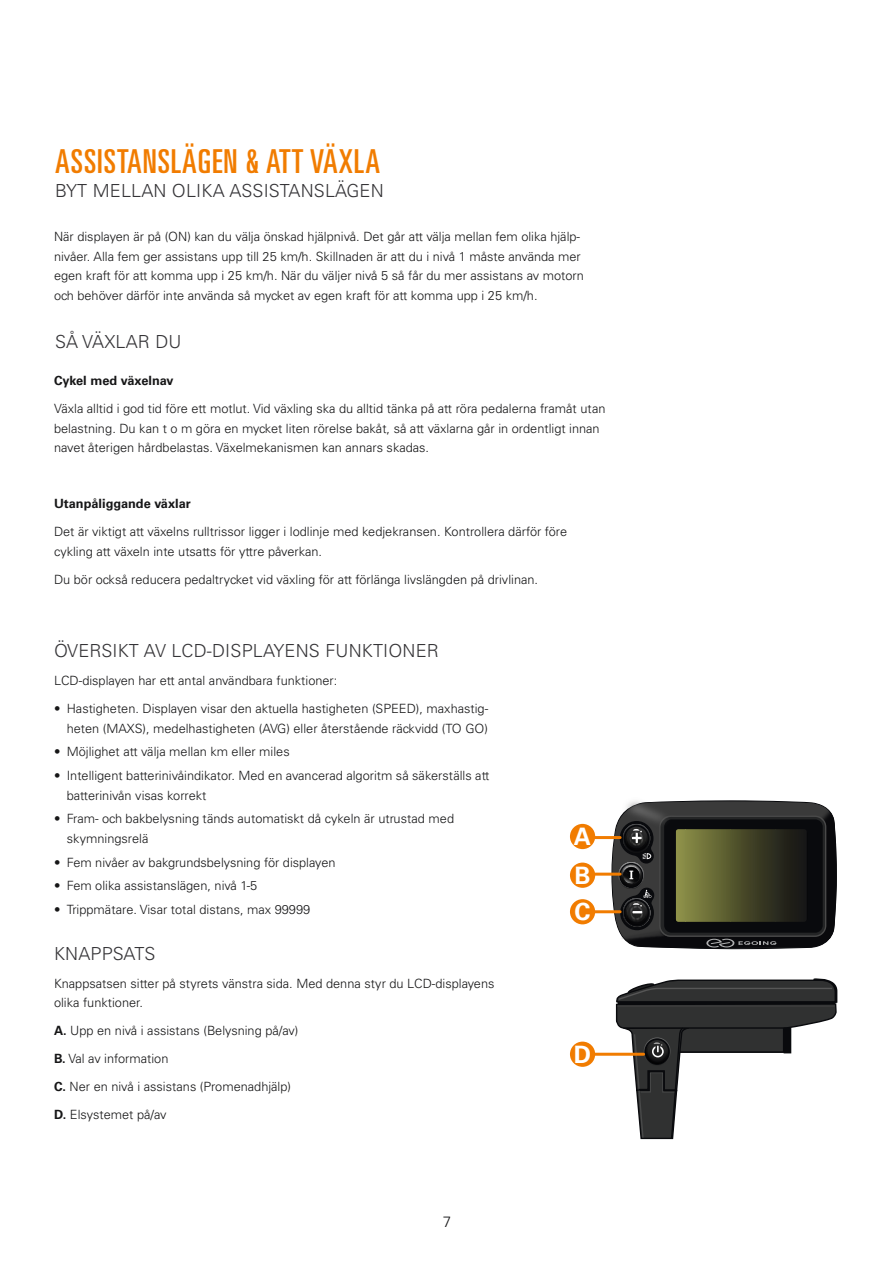
<style>
.page{position:relative;width:893px;height:1263px;background:#fff}
.page>*{position:absolute;margin:0;border:0;box-sizing:border-box;transform-origin:0 0}
.Rubrik{font:ultra-condensed 33px "Univers LT Std";letter-spacing:.03em;color:#f17c00}
.underrubrik_innehåll{font:700 24px "Univers LT Std";color:#fff}
.Underrubrik{font:300 18px "Univers LT Std";letter-spacing:.01em;color:#353437}
.t1{font:300 15px "Univers LT Std";color:#161617}
.Brödtext{font:300 12.75px/19.5px "Univers LT Std";color:#161617}
.Brödtext-2{font:700 12.75px "Univers LT Std";color:#161617}
.s1{font-weight:700}
</style>
<div class="page">
<svg style="left:611px;top:800px;width:226px;height:149px;background:#3b3c30"></svg>
<svg style="left:615px;top:978px;width:222px;height:162px"></svg>
<div style="left:570px;top:824px;width:25px;height:25px;background:#f17c00;border-radius:50%"></div>
<div style="left:570px;top:899px;width:25px;height:25px;background:#f17c00;border-radius:50%"></div>
<div style="left:570px;top:1041px;width:25px;height:26px;background:#f17c00;border-radius:50%"></div>
<div style="left:570px;top:862px;width:25px;height:26px;background:#f17c00;border-radius:50%"></div>
<hr style="left:591px;top:836px;width:29px;height:3px;background:#f17c00">
<hr style="left:591px;top:910px;width:29px;height:3px;background:#f17c00">
<hr style="left:591px;top:1053px;width:53px;height:3px;background:#f17c00">
<hr style="left:591px;top:873px;width:29px;height:3px;background:#f17c00">
<p class="Rubrik" style="left:55px;top:142px;width:326px">ASSISTANSLÄGEN &amp; ATT VÄXLA</p>
<p class="Underrubrik" style="left:55px;top:180px;width:330px">BYT MELLAN OLIKA ASSISTANSLÄGEN</p>
<p class="Brödtext" style="left:54px;top:227px;width:531px">När displayen är på (ON) kan du välja önskad hjälpnivå. Det går att välja mellan fem olika hjälp&shy;nivåer. Alla fem ger assistans upp till 25 km/h. Skillnaden är att du i nivå 1 måste använda mer egen kraft för att komma upp i 25 km/h. När du väljer nivå 5 så får du mer assistans av motorn och behöver därför inte använda så mycket av egen kraft för att komma upp i 25 km/h.</p>
<p class="Underrubrik" style="left:55px;top:331px;width:128px">SÅ VÄXLAR DU</p>
<p class="Brödtext-2" style="left:54px;top:373px;width:121px">Cykel med växelnav</p>
<p class="Brödtext" style="left:54px;top:399px;width:553px">Växla alltid i god tid före ett motlut. Vid växling ska du alltid tänka på att röra pedalerna framåt utan belastning. Du kan t o m göra en mycket liten rörelse bakåt, så att växlarna går in ordentligt innan navet återigen hårdbelastas. Växelmekanismen kan annars skadas.</p>
<p class="Brödtext-2" style="left:54px;top:496px;width:138px">Utanpåliggande växlar</p>
<p class="Brödtext" style="left:54px;top:522px;width:515px">Det är viktigt att växelns rulltrissor ligger i lodlinje med kedjekransen. Kontrollera därför före cykling att växeln inte utsatts för yttre påverkan.</p>
<p class="Brödtext" style="left:54px;top:569px;width:486px">Du bör också reducera pedaltrycket vid växling för att förlänga livslängden på drivlinan.</p>
<p class="Underrubrik" style="left:54px;top:640px;width:386px">ÖVERSIKT AV LCD-DISPLAYENS FUNKTIONER</p>
<p class="Brödtext" style="left:54px;top:671px;width:285px">LCD-displayen har ett antal användbara funktioner:</p>
<p class="Brödtext" style="left:54px;top:699px;width:436px;text-align:right">• Hastigheten. Displayen visar den aktuella hastigheten (SPEED), maxhastig&shy;heten (MAXS), medelhastigheten (AVG) eller återstående räckvidd (TO GO)</p>
<p class="Brödtext" style="left:54px;top:742px;width:237px">• Möjlighet att välja mellan km eller miles</p>
<p class="Brödtext" style="left:67px;top:766px;width:424px;text-indent:-13px">• Intelligent batterinivåindikator. Med en avancerad algoritm så säkerställs att batterinivån visas korrekt</p>
<p class="Brödtext" style="left:67px;top:809px;width:389px;text-indent:-13px">• Fram- och bakbelysning tänds automatiskt då cykeln är utrustad med skymningsrelä</p>
<p class="Brödtext" style="left:54px;top:852px;width:283px">• Fem nivåer av bakgrundsbelysning för displayen</p>
<p class="Brödtext" style="left:54px;top:876px;width:205px">• Fem olika assistanslägen, nivå 1-5</p>
<p class="Brödtext" style="left:54px;top:900px;width:258px">• Trippmätare. Visar total distans, max 99999</p>
<p class="Underrubrik" style="left:54px;top:942px;width:103px">KNAPPSATS</p>
<p class="Brödtext" style="left:54px;top:973px;width:442px">Knappsatsen sitter på styrets vänstra sida. Med denna styr du LCD-displayens olika funktioner.</p>
<p class="Brödtext" style="left:54px;top:1021px;width:246px"><span class="s1">A.</span> Upp en nivå i assistans (Belysning på/av)</p>
<p class="Brödtext" style="left:54px;top:1049px;width:116px"><span class="s1">B.</span> Val av information</p>
<p class="Brödtext" style="left:54px;top:1077px;width:239px"><span class="s1">C.</span> Ner en nivå i assistans (Promenadhjälp)</p>
<p class="Brödtext" style="left:54px;top:1105px;width:114px"><span class="s1">D.</span> Elsystemet på/av</p>
<p class="t1" style="left:443px;top:1213px;width:10px">7</p>
<p class="underrubrik_innehåll" style="left:574px;top:823px;width:19px">A</p>
<p class="underrubrik_innehåll" style="left:574px;top:861px;width:18px">B</p>
<p class="underrubrik_innehåll" style="left:574px;top:898px;width:18px">C</p>
<p class="underrubrik_innehåll" style="left:574px;top:1040px;width:19px">D</p>
</div>
